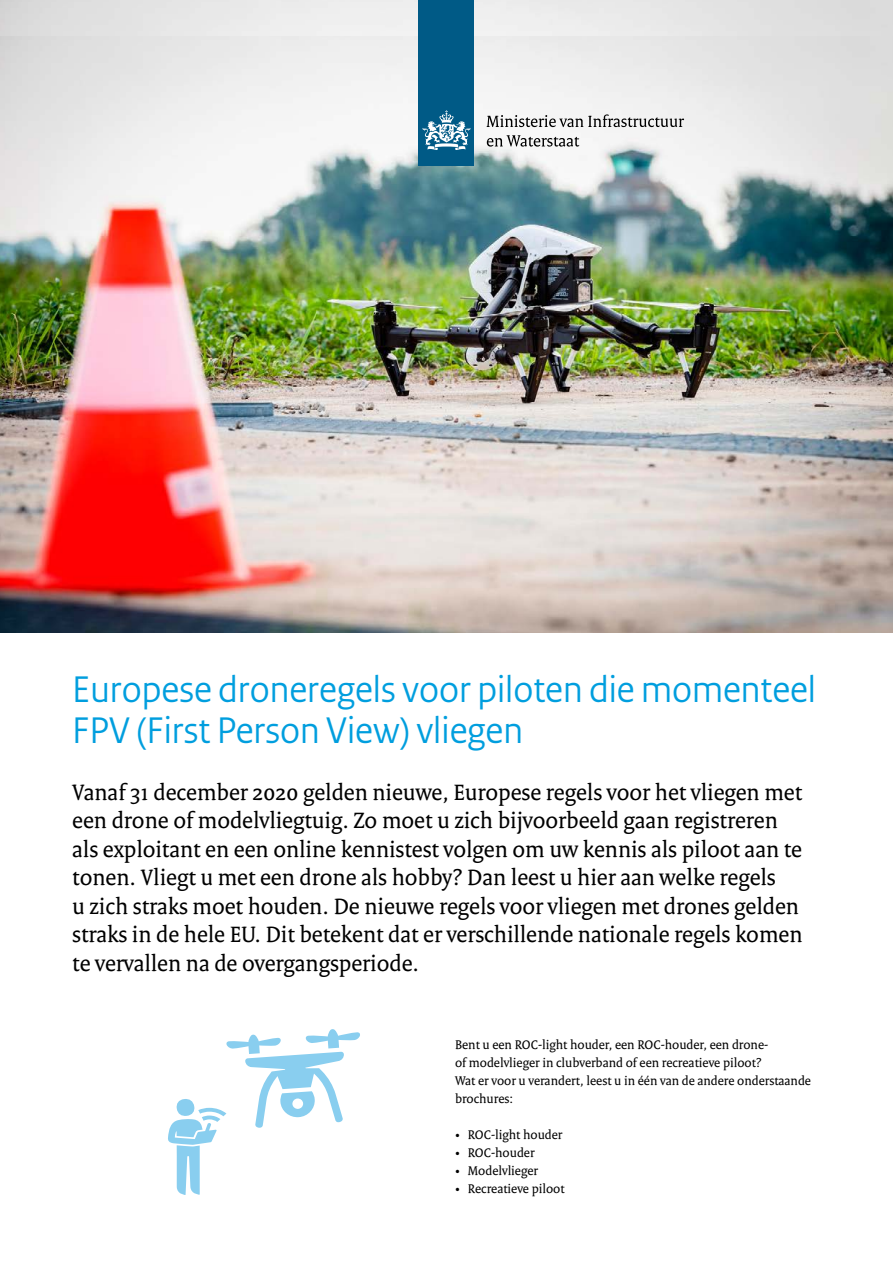
<style>
.page{position:relative;width:893px;height:1263px;background:#fff}
.page>*{position:absolute;margin:0;border:0;box-sizing:border-box;transform-origin:0 0}
.t1{font:39px/40.5px "Rijksoverheid Sans Heading";color:#009ede}
.t2{font:24px/28.5px "Rijksoverheid Serif";color:#000}
.t3{font:13.5px/18px "Rijksoverheid Serif";color:#000}
</style>
<div class="page">
<img style="left:0;top:0;width:893px;height:36px">
<img style="left:0;top:36px;width:893px;height:596px">
<svg style="left:168px;top:1029px;width:192px;height:166px"></svg>
<div style="left:419px;top:0;width:55px;height:166px;background:#005a86"></div>
<svg style="left:423px;top:110px;width:47px;height:40px"></svg>
<svg style="left:486px;top:114px;width:198px;height:13px"></svg>
<svg style="left:487px;top:135px;width:92px;height:12px"></svg>
<h1 class="t1" style="left:72px;top:670px;width:745px">Europese droneregels voor piloten die momenteel<br>FPV (First Person View) vliegen</h1>
<p class="t2" style="left:72px;top:777px;width:732px">Vanaf 31 december 2020 gelden nieuwe, Europese regels voor het vliegen met een drone of modelvliegtuig. Zo moet u zich bijvoorbeeld gaan registreren als exploitant en een online kennistest volgen om uw kennis als piloot aan te tonen. Vliegt u met een drone als hobby? Dan leest u hier aan welke regels<br>u zich straks moet houden. De nieuwe regels voor vliegen met drones gelden straks in de hele EU. Dit betekent dat er verschillende nationale regels komen te vervallen na de overgangsperiode.</p>
<p class="t3" style="left:455px;top:1036px;width:358px">Bent u een ROC-light houder, een ROC-houder, een drone-<br>of modelvlieger in clubverband of een recreatieve piloot?<br>Wat er voor u verandert, leest u in één van de andere onderstaande brochures:</p>
<p class="t3" style="left:455px;top:1126px;width:109px">• ROC-light houder</p>
<p class="t3" style="left:455px;top:1144px;width:81px">• ROC-houder</p>
<p class="t3" style="left:455px;top:1162px;width:85px">• Modelvlieger</p>
<p class="t3" style="left:455px;top:1180px;width:111px">• Recreatieve piloot</p>
</div>
